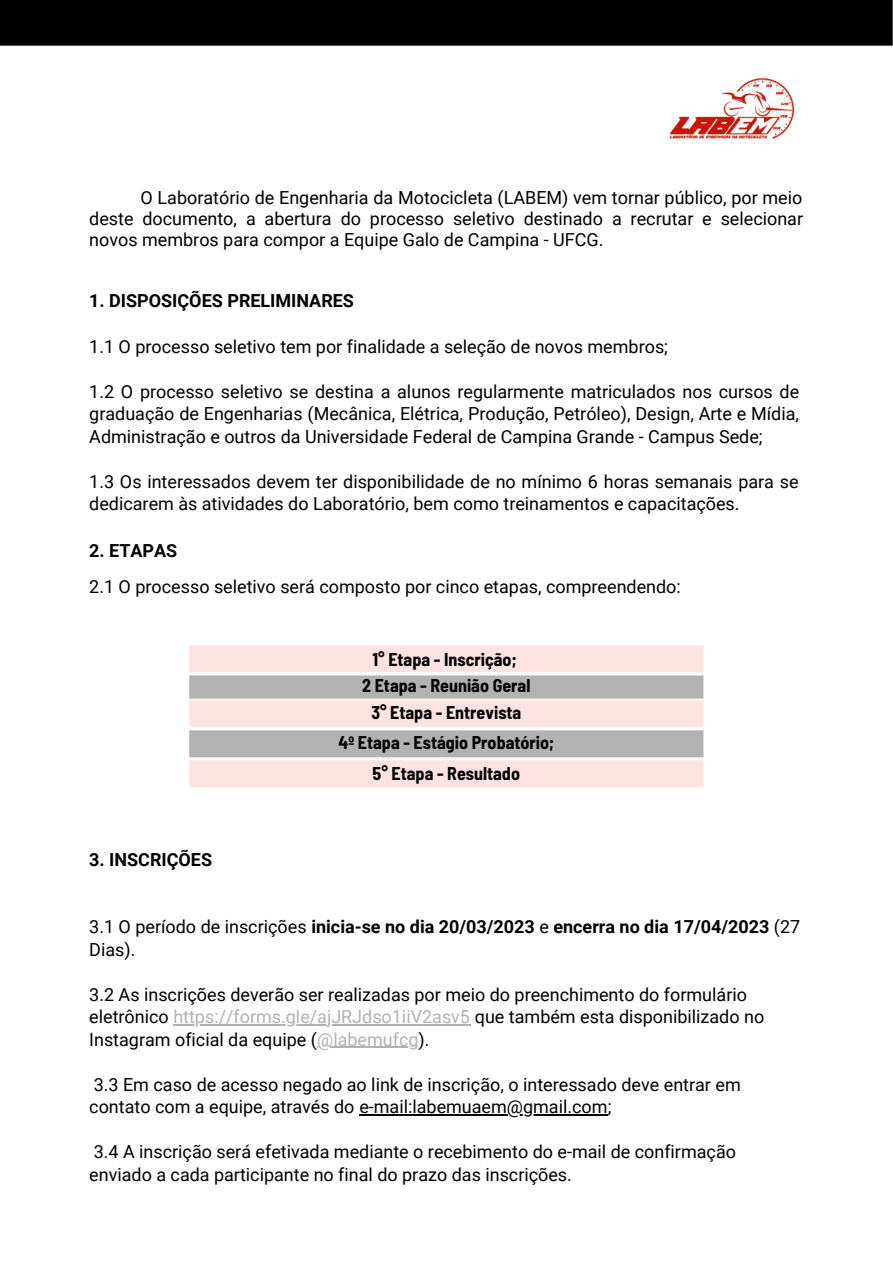
<style>
.page{position:relative;width:893px;height:1264px;background:#fff}
.page>*{position:absolute;margin:0;border:0;box-sizing:border-box;transform-origin:0 0}
.t1{font:18px/22.5px "Roboto";color:#000}
.t2{font:700 18px/22.5px "Roboto";color:#000}
.t3{font:700 semi-condensed 18px/26.7px "Barlow";color:#000;text-align:center}
.s1{font-weight:400}
.s2{color:#b2b2b2}
</style>
<div class="page">
<div style="left:0;top:0;width:892px;height:46px;background:#000"></div>
<img style="left:669px;top:77px;width:126px;height:62px">
<svg style="left:188px;top:645px;width:517px;height:143px;background:#e4d3d3"></svg>
<hr style="left:173px;top:1024px;width:297px;height:1px;background:#b2b2b2">
<hr style="left:317px;top:1046px;width:101px;height:2px;background:#b2b2b2">
<hr style="left:359px;top:1114px;width:248px;height:1px;background:#000">
<p class="t1" style="left:89px;top:187px;width:715px;line-height:21.3px;text-align:justify;text-indent:51px">O Laboratório de Engenharia da Motocicleta (LABEM) vem tornar público, por meio deste documento, a abertura do processo seletivo destinado a recrutar e selecionar novos membros para compor a Equipe Galo de Campina - UFCG.</p>
<p class="t2" style="left:89px;top:289px;width:266px">1. DISPOSIÇÕES PRELIMINARES</p>
<p class="t1" style="left:89px;top:335px;width:580px">1.1 O processo seletivo tem por finalidade a seleção de novos membros;</p>
<p class="t1" style="left:89px;top:380px;width:711px;text-align:justify">1.2 O processo seletivo se destina a alunos regularmente matriculados nos cursos de graduação de Engenharias (Mecânica, Elétrica, Produção, Petróleo), Design, Arte e Mídia, Administração e outros da Universidade Federal de Campina Grande - Campus Sede;</p>
<p class="t1" style="left:89px;top:470px;width:710px">1.3 Os interessados devem ter disponibilidade de no mínimo 6 horas semanais para se dedicarem às atividades do Laboratório, bem como treinamentos e capacitações.</p>
<p class="t2" style="left:89px;top:539px;width:90px">2. ETAPAS</p>
<p class="t1" style="left:89px;top:575px;width:593px">2.1 O processo seletivo será composto por cinco etapas, compreendendo:</p>
<p class="t2" style="left:89px;top:848px;width:124px">3. INSCRIÇÕES</p>
<p class="t3" style="left:362px;top:645px;width:170px">1° Etapa - Inscrição;<br>2 Etapa - Reunião Geral<br>3° Etapa - Entrevista</p>
<p class="t3" style="left:338px;top:727px;width:217px;line-height:30.2px">4º Etapa - Estágio Probatório;<br>5° Etapa - Resultado</p>
<p class="t2" style="left:89px;top:915px;width:712px"><span class="s1">3.1 O período de inscrições</span> inicia-se no dia 20/03/2023 <span class="s1">e</span> encerra no dia 17/04/2023 <span class="s1">(27<br>Dias).</span></p>
<p class="t1" style="left:89px;top:983px;width:676px">3.2 As inscrições deverão ser realizadas por meio do preenchimento do formulário eletrônico <span class="s2">https://forms.gle/ajJRJdso1iiV2asv5</span> que também esta disponibilizado no<br>Instagram oficial da equipe (<span class="s2">@labemufcg</span>).</p>
<p class="t1" style="left:89px;top:1073px;width:653px">3.3 Em caso de acesso negado ao link de inscrição, o interessado deve entrar em contato com a equipe, através do e-mail:labemuaem@gmail.com;</p>
<p class="t1" style="left:89px;top:1140px;width:648px">3.4 A inscrição será efetivada mediante o recebimento do e-mail de confirmação enviado a cada participante no final do prazo das inscrições.</p>
</div>
